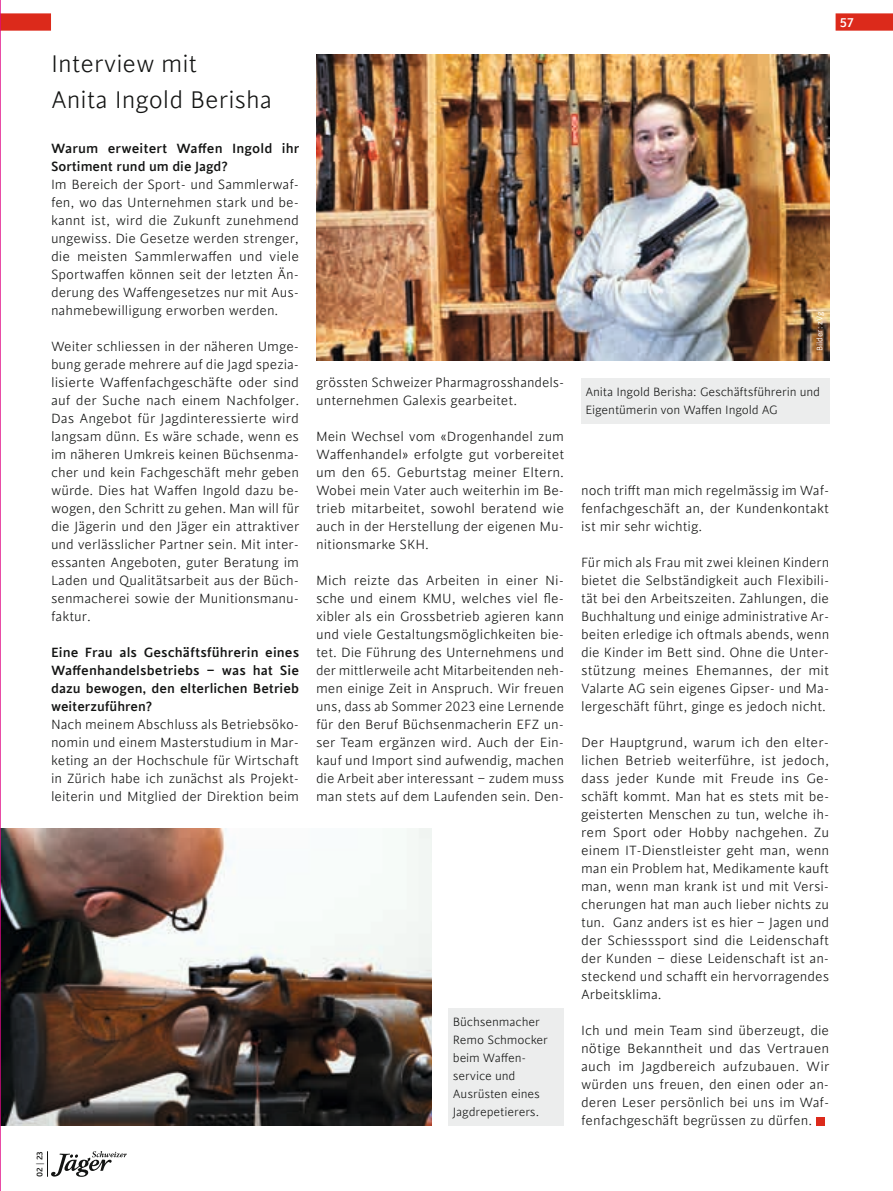
<style>
.page{position:relative;width:893px;height:1191px;background:#fff}
.page>*{position:absolute;margin:0;border:0;box-sizing:border-box;transform-origin:0 0}
.t1{font:300 27px/36px "Cinta";color:#131413}
.t2{font:300 15px/18px "Cinta";color:#131413;text-align:justify}
.t3{font:500 15px/18px "Cinta";color:#131413}
.t4{font:500 14.25px "Cinta";color:#fff}
.t5{font:300 13.5px/18px "Cinta";letter-spacing:-.01em;color:#131413}
.t6{font:9px "Cinta";color:#fff}
.t7{font:500 9px "Cinta";color:#131413}
.s1{font-weight:300}
</style>
<div class="page">
<div style="left:0;top:13px;width:51px;height:18px;background:#dc2a1b"></div>
<img style="left:316px;top:54px;width:513px;height:306px">
<img style="left:1px;top:828px;width:431px;height:297px">
<div style="left:816px;top:1116px;width:8px;height:9px;background:#dc2a1b"></div>
<div style="left:581px;top:378px;width:248px;height:45px;background:#eceded"></div>
<div style="left:449px;top:1008px;width:115px;height:117px;background:#eceded"></div>
<div style="left:836px;top:13px;width:57px;height:18px;background:#dc2a1b"></div>
<svg style="left:47px;top:1151px;width:80px;height:25px"></svg>
<hr style="left:0;top:0;width:1px;height:1191px;background:#e00985">
<h1 class="t1" style="left:51px;top:46px;width:223px">Interview mit<br>Anita Ingold Berisha</h1>
<p class="t3" style="left:51px;top:140px;width:250px">Warum erweitert Waffen Ingold ihr<br>Sortiment rund um die Jagd?</p>
<p class="t2" style="left:51px;top:176px;width:250px">Im Bereich der Sport- und Sammlerwaf&shy;fen, wo das Unternehmen stark und be&shy;kannt ist, wird die Zukunft zunehmend ungewiss. Die Gesetze werden strenger, die meisten Sammlerwaffen und viele Sportwaffen können seit der letzten Än&shy;derung des Waffengesetzes nur mit Aus&shy;nahmebewilligung erworben werden.</p>
<p class="t2" style="left:51px;top:338px;width:250px">Weiter schliessen in der näheren Umge&shy;bung gerade mehrere auf die Jagd spezia&shy;lisierte Waffenfachgeschäfte oder sind auf der Suche nach einem Nachfolger.<br>Das Angebot für Jagdinteressierte wird langsam dünn. Es wäre schade, wenn es im näheren Umkreis keinen Büchsenma&shy;cher und kein Fachgeschäft mehr geben würde. Dies hat Waffen Ingold dazu be&shy;wogen, den Schritt zu gehen. Man will für die Jägerin und den Jäger ein attraktiver und verlässlicher Partner sein. Mit inter&shy;essanten Angeboten, guter Beratung im Laden und Qualitätsarbeit aus der Büch&shy;senmacherei sowie der Munitionsmanu&shy;faktur.</p>
<p class="t3" style="left:51px;top:644px;width:250px;text-align:justify">Eine Frau als Geschäftsführerin eines Waffenhandelsbetriebs – was hat Sie dazu bewogen, den elterlichen Betrieb weiterzuführen?</p>
<p class="t2" style="left:51px;top:716px;width:250px">Nach meinem Abschluss als Betriebsöko&shy;nomin und einem Masterstudium in Mar&shy;keting an der Hochschule für Wirtschaft in Zürich habe ich zunächst als Projekt&shy;leiterin und Mitglied der Direktion beim</p>
<p class="t2" style="left:316px;top:374px;width:250px">grössten Schweizer Pharmagrosshandels&shy;unternehmen Galexis gearbeitet.</p>
<p class="t2" style="left:316px;top:428px;width:250px">Mein Wechsel vom «Drogenhandel zum Waffenhandel» erfolgte gut vorbereitet um den 65. Geburtstag meiner Eltern.<br>Wobei mein Vater auch weiterhin im Be&shy;trieb mitarbeitet, sowohl beratend wie auch in der Herstellung der eigenen Mu&shy;nitionsmarke SKH.</p>
<p class="t2" style="left:316px;top:572px;width:250px">Mich reizte das Arbeiten in einer Ni&shy;sche und einem KMU, welches viel fle&shy;xibler als ein Grossbetrieb agieren kann und viele Gestaltungsmöglichkeiten bie&shy;tet. Die Führung des Unternehmens und der mittlerweile acht Mitarbeitenden neh&shy;men einige Zeit in Anspruch. Wir freuen uns, dass ab Sommer 2023 eine Lernende für den Beruf Büchsenmacherin EFZ un&shy;ser Team ergänzen wird. Auch der Ein&shy;kauf und Import sind aufwendig, machen die Arbeit aber interessant – zudem muss man stets auf dem Laufenden sein. Den-</p>
<p class="t7" style="left:34px;top:1176px;width:27px;rotate:-90deg">02 <span class="s1">|</span> 23</p>
<p class="t5" style="left:453px;top:1013px;width:97px">Büchsenmacher<br>Remo Schmocker beim Waffen&shy;service und<br>Ausrüsten eines<br>Jagdrepetierers.</p>
<p class="t4" style="left:840px;top:14px;width:15px">57</p>
<p class="t6" style="left:815px;top:351px;width:41px;rotate:-90deg">Bilder: zVg</p>
<p class="t5" style="left:585px;top:383px;width:236px">Anita Ingold Berisha: Geschäftsführerin und<br>Eigentümerin von Waffen Ingold AG</p>
<p class="t2" style="left:581px;top:482px;width:250px">noch trifft man mich regelmässig im Waf&shy;fenfachgeschäft an, der Kundenkontakt ist mir sehr wichtig.</p>
<p class="t2" style="left:581px;top:554px;width:250px">Für mich als Frau mit zwei kleinen Kindern bietet die Selbständigkeit auch Flexibili&shy;tät bei den Arbeitszeiten. Zahlungen, die Buchhaltung und einige administrative Ar&shy;beiten erledige ich oftmals abends, wenn die Kinder im Bett sind. Ohne die Unter&shy;stützung meines Ehemannes, der mit Valarte AG sein eigenes Gipser- und Ma&shy;lergeschäft führt, ginge es jedoch nicht.</p>
<p class="t2" style="left:581px;top:734px;width:250px">Der Hauptgrund, warum ich den elter&shy;lichen Betrieb weiterführe, ist jedoch, dass jeder Kunde mit Freude ins Ge&shy;schäft kommt. Man hat es stets mit be&shy;geisterten Menschen zu tun, welche ih&shy;rem Sport oder Hobby nachgehen. Zu einem IT- Dienstleister geht man, wenn man ein Problem hat, Medikamente kauft man, wenn man krank ist und mit Versi&shy;cherungen hat man auch lieber nichts zu tun. Ganz anders ist es hier – Jagen und der Schiesssport sind die Leidenschaft der Kunden – diese Leidenschaft ist an&shy;steckend und schafft ein hervorragendes Arbeitsklima.</p>
<p class="t2" style="left:581px;top:1022px;width:250px">Ich und mein Team sind überzeugt, die nötige Bekanntheit und das Vertrauen auch im Jagdbereich aufzubauen. Wir würden uns freuen, den einen oder an&shy;deren Leser persönlich bei uns im Waf&shy;fenfachgeschäft begrüssen zu dürfen.</p>
</div>
